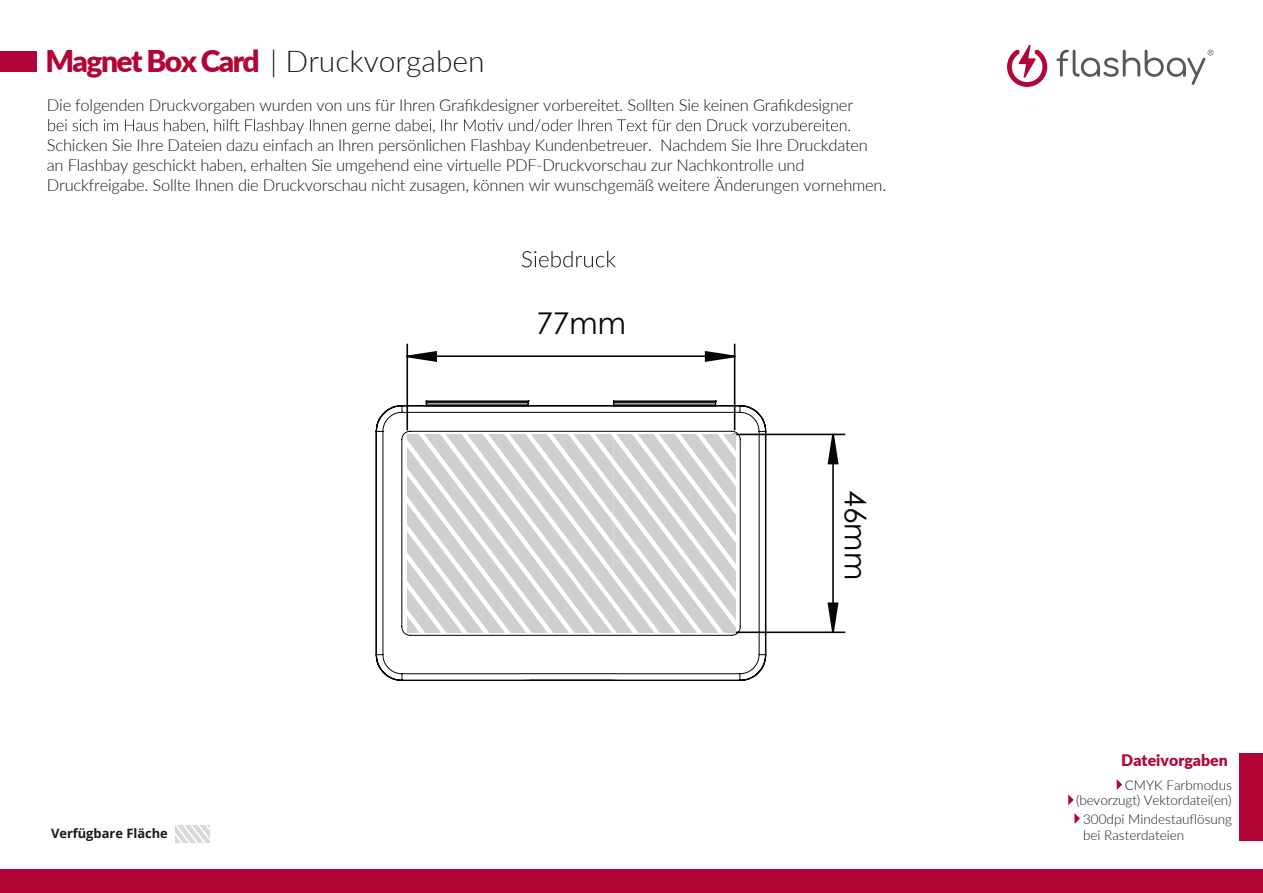
<style>
.page{position:relative;width:1263px;height:893px;background:#fff}
.page>*{position:absolute;margin:0;border:0;box-sizing:border-box;transform-origin:0 0}
.t1{font:300 30px "Lato";color:#1a1a18}
.t2{font:30px "Century Gothic";color:#040605}
.t3{font:300 16.5px/19.8px "Lato";letter-spacing:-.015em;color:#1a1a18}
.t4{font:900 15.9px "Lato";color:#b30437}
.t5{font:300 13.5px/15.9px "Lato";color:#1a1a18;text-align:right}
.t6{font:700 12.9px "Open Sans";color:#1a1a18}
.s1{font-weight:900;color:#b30437}
</style>
<div class="page">
<svg style="left:176px;top:825px;width:34px;height:18px"></svg>
<svg style="left:522px;top:251px;width:94px;height:16px"></svg>
<div style="left:1px;top:869px;width:1262px;height:24px;background:#b30437"></div>
<svg style="left:1007px;top:44px;width:40px;height:43px"></svg>
<svg style="left:1057px;top:50px;width:156px;height:35px"></svg>
<div style="left:0;top:51px;width:37px;height:21px;background:#b30437"></div>
<svg style="left:48px;top:119px;width:802px;height:15px"></svg>
<div style="left:1240px;top:753px;width:23px;height:87px;background:#b30437"></div>
<svg style="left:1117px;top:779px;width:5px;height:11px"></svg>
<svg style="left:1068px;top:794px;width:6px;height:11px"></svg>
<svg style="left:1075px;top:813px;width:5px;height:11px"></svg>
<hr style="left:832px;top:434px;width:2px;height:198px;background:#040605">
<hr style="left:733px;top:434px;width:112px;height:1px;background:#040605">
<hr style="left:731px;top:631px;width:114px;height:2px;background:#040605">
<hr style="left:407px;top:355px;width:328px;height:2px;background:#040605">
<hr style="left:406px;top:344px;width:2px;height:86px;background:#040605">
<hr style="left:734px;top:344px;width:1px;height:86px;background:#040605">
<svg style="left:827px;top:602px;width:12px;height:32px"></svg>
<svg style="left:827px;top:433px;width:13px;height:32px"></svg>
<svg style="left:704px;top:350px;width:32px;height:13px"></svg>
<svg style="left:406px;top:350px;width:32px;height:13px"></svg>
<svg style="left:375px;top:400px;width:392px;height:281px"></svg>
<h1 class="t1" style="left:45px;top:40px;width:441px"><span class="s1">Magnet Box Card</span> | Druckvorgaben</h1>
<p class="t3" style="left:47px;top:95px;width:808px">Die folgenden Druckvorgaben wurden von uns für Ihren Grafikdesigner vorbereitet. Sollten Sie keinen Grafikdesigner</p>
<p class="t3" style="left:47px;top:134px;width:841px">Schicken Sie Ihre Dateien dazu einfach an Ihren persönlichen Flashbay Kundenbetreuer. Nachdem Sie Ihre Druckdaten an Flashbay geschickt haben, erhalten Sie umgehend eine virtuelle PDF-Druckvorschau zur Nachkontrolle und<br>Druckfreigabe. Sollte Ihnen die Druckvorschau nicht zusagen, können wir wunschgemäß weitere Änderungen vornehmen.</p>
<p class="t6" style="left:51px;top:824px;width:118px">Verfügbare Fläche</p>
<h1 class="t2" style="left:536px;top:303px;width:91px">77mm</h1>
<h1 class="t2" style="left:877px;top:490px;width:91px;rotate:90deg">46mm</h1>
<p class="t4" style="left:1121px;top:748px;width:108px">Dateivorgaben</p>
<p class="t5" style="left:1076px;top:776px;width:157px">CMYK Farbmodus (bevorzugt) Vektordatei(en)</p>
<p class="t5" style="left:1083px;top:810px;width:151px;text-align:left">300dpi Mindestauflösung bei Rasterdateien</p>
</div>
